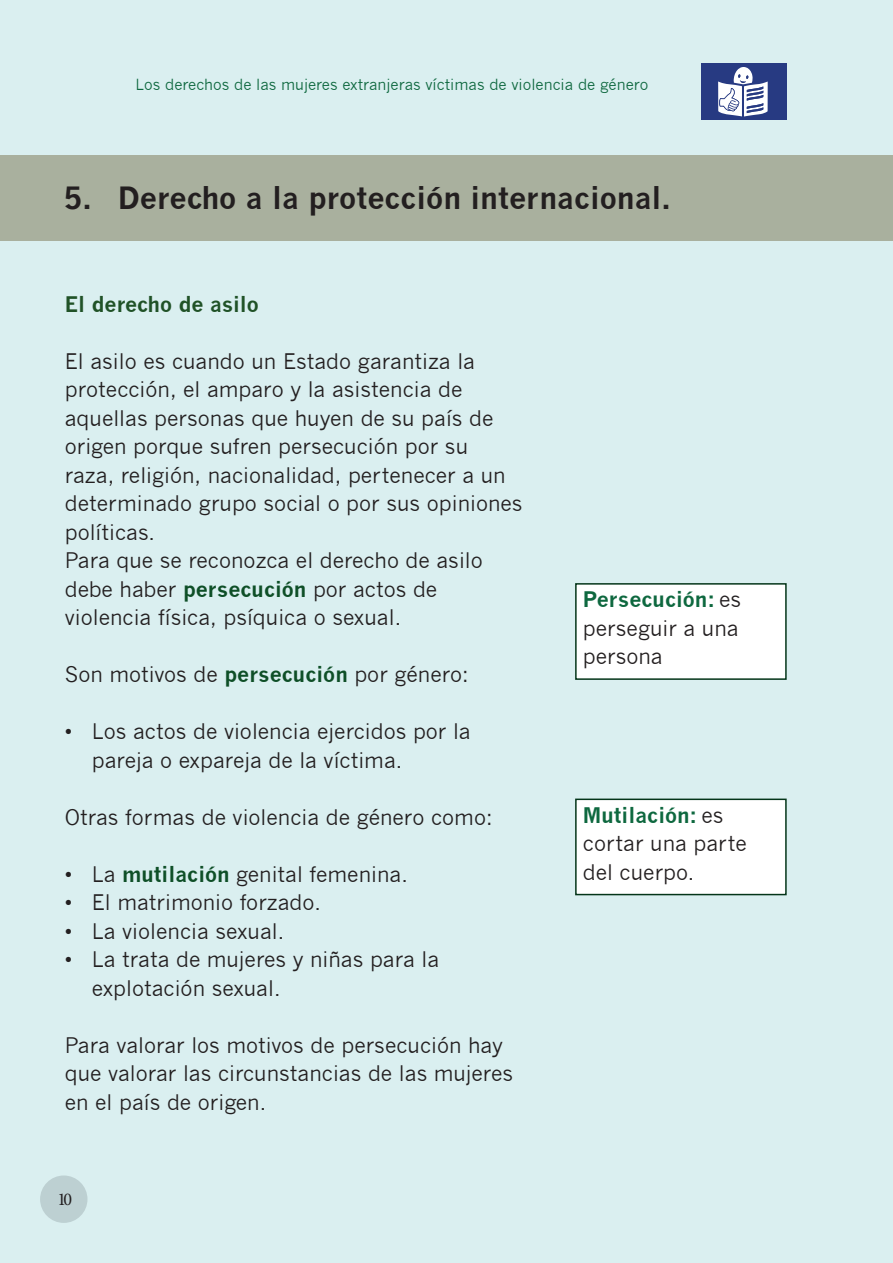
<style>
.page{position:relative;width:893px;height:1263px;background:#daeff0}
.page>*{position:absolute;margin:0;border:0;box-sizing:border-box;transform-origin:0 0}
.t1{font:700 30px "News Gothic";color:#231f20}
.t2{font:21px/28.5px "News Gothic";color:#231f20}
.t3{font:700 21px "News Gothic";color:#205227}
.t4{font:18px "Minion Pro";color:#231f20}
.t5{font:15px "News Gothic";color:#0e683f}
.s1{font-weight:700;color:#0e4f27}
.s2{font-weight:700;color:#0e683f}
</style>
<div class="page">
<div style="left:40px;top:1175px;width:47px;height:48px;background:#bdd0d2;border-radius:50%"></div>
<div style="left:701px;top:64px;width:86px;height:56px;background:#273a82"></div>
<svg style="left:718px;top:67px;width:50px;height:50px"></svg>
<div style="left:0;top:155px;width:893px;height:86px;background:#a9b09e"></div>
<div style="left:575px;top:583px;width:212px;height:97px;background:#fff;border:2px solid #043519"></div>
<div style="left:575px;top:798px;width:212px;height:97px;background:#fff;border:2px solid #043519"></div>
<p class="t5" style="left:136px;top:76px;width:514px">Los derechos de las mujeres extranjeras víctimas de violencia de género</p>
<h1 class="t1" style="left:64px;top:179px;width:609px">5. Derecho a la protección internacional.</h1>
<p class="t3" style="left:65px;top:291px;width:196px">El derecho de asilo</p>
<p class="t2" style="left:65px;top:347px;width:459px">El asilo es cuando un Estado garantiza la protección, el amparo y la asistencia de aquellas personas que huyen de su país de origen porque sufren persecución por su raza, religión, nacionalidad, pertenecer a un determinado grupo social o por sus opiniones políticas.<br>Para que se reconozca el derecho de asilo debe haber <span class="s1">persecución</span> por actos de violencia física, psíquica o sexual.</p>
<p class="t2" style="left:65px;top:660px;width:406px">Son motivos de <span class="s1">persecución</span> por género:</p>
<p class="t2" style="left:92px;top:717px;width:380px;text-indent:-27px">• Los actos de violencia ejercidos por la pareja o expareja de la víctima.</p>
<p class="t2" style="left:65px;top:803px;width:429px">Otras formas de violencia de género como:</p>
<p class="t2" style="left:65px;top:860px;width:345px">• La <span class="s1">mutilación</span> genital femenina.</p>
<p class="t2" style="left:65px;top:888px;width:258px">• El matrimonio forzado.</p>
<p class="t2" style="left:65px;top:917px;width:221px">• La violencia sexual.</p>
<p class="t2" style="left:92px;top:945px;width:349px;text-indent:-27px">• La trata de mujeres y niñas para la explotación sexual.</p>
<p class="t2" style="left:65px;top:1031px;width:450px">Para valorar los motivos de persecución hay que valorar las circunstancias de las mujeres en el país de origen.</p>
<p class="t4" style="left:57px;top:1187px;width:16px">10</p>
<p class="t2" style="left:583px;top:585px;width:160px"><span class="s2">Persecución:</span> es perseguir a una persona</p>
<p class="t2" style="left:583px;top:801px;width:165px"><span class="s2">Mutilación:</span> es cortar una parte del cuerpo.</p>
</div>
